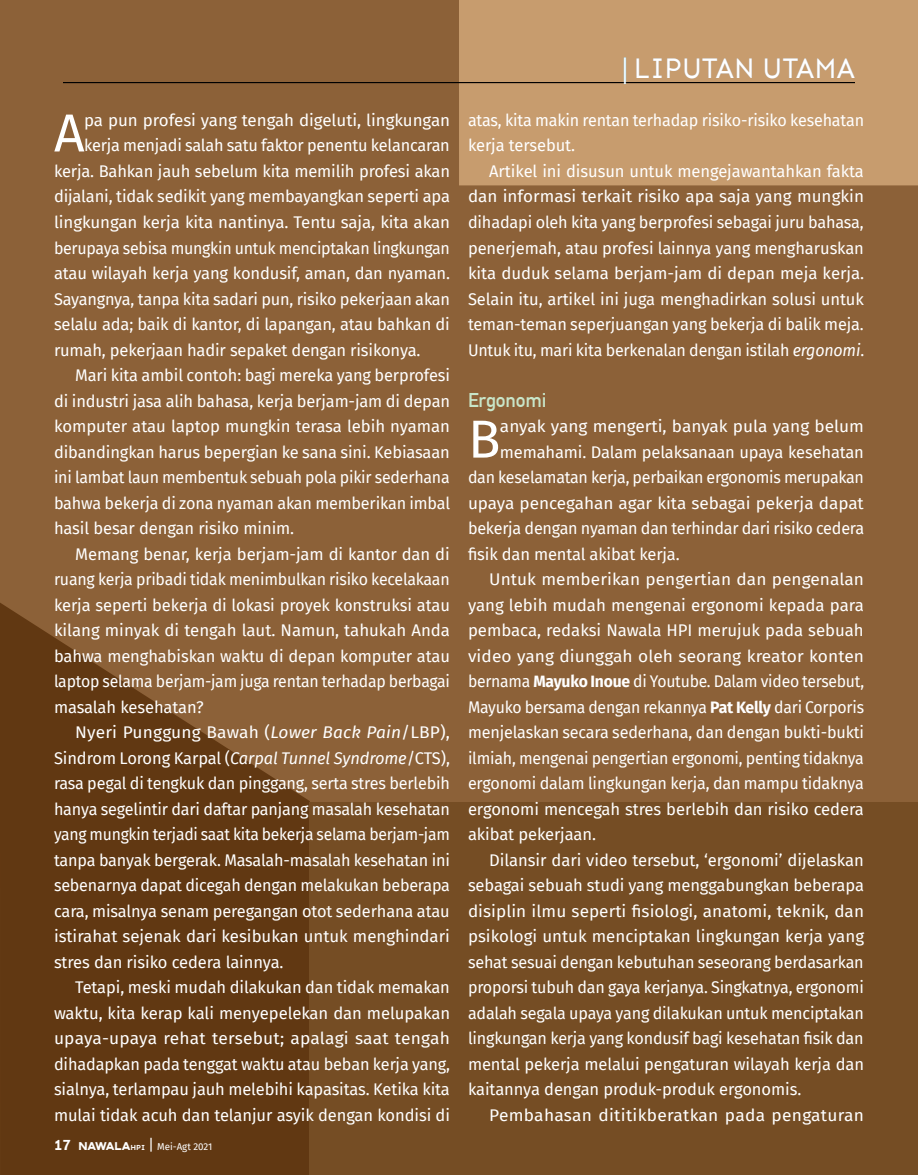
<style>
.page{position:relative;width:918px;height:1175px;background:#fff}
.page>*{position:absolute;margin:0;border:0;box-sizing:border-box;transform-origin:0 0}
.t1{font:53.55px "Fira Sans";color:#fff}
.t2{font:29.7px "Sen";color:#fff;scale:.91 1}
.t3{font:700 19.5px "DIN Alternate";letter-spacing:-.01em;color:#c8e6c9}
.t4{font:16.5px/25.5px "Fira Sans";letter-spacing:-.01em;color:#fff}
.t5{font:16.5px "Fira Sans";letter-spacing:-.01em;color:#fff;scale:1.04 1}
.t6{font:16.5px "Fira Sans";letter-spacing:-.01em;color:#fff;scale:.95 1}
.t7{font:16.5px "Fira Sans";letter-spacing:-.01em;color:#fff;scale:.96 1}
.t8{font:16.5px "Fira Sans";letter-spacing:.01em;color:#fff;scale:1.05 1}
.t9{font:16.5px "Fira Sans";letter-spacing:-.01em;color:#fff;scale:1.05 1}
.t10{font:16.5px "Fira Sans";letter-spacing:.015em;color:#fff;scale:1.05 1}
.t11{font:9.75px "Fira Sans";color:#fff}
.s1{font-style:italic}
.s2{font-family:"Sen";font-weight:700;font-size:15px}
.s3{font-family:"Aemstel";font-size:11.25px}
.s4{font-family:"Sen";font-weight:700;font-size:7.5px}
.s5{font-size:15px}
.s6{font-weight:800}
.s7{font-weight:700}
</style>
<div class="page">
<div style="left:0;top:0;width:918px;height:1174px;background:#8c6138"></div>
<svg style="left:0;top:603px;width:310px;height:571px;fill:#613812"></svg>
<div style="left:310px;top:802px;width:608px;height:372px;background:#754d24"></div>
<div style="left:459px;top:0;width:459px;height:185px;background:#c79c6e"></div>
<hr style="left:63px;top:82px;width:792px;height:1px;background:#000">
<h1 class="t1" style="left:54px;top:92px;width:32px">A</h1>
<p class="t4" style="left:84px;top:107px;width:367px">pa pun profesi yang tengah digeluti, lingkungan</p>
<p class="t4" style="left:84px;top:132px;width:367px">kerja menjadi salah satu faktor penentu kelancaran</p>
<p class="t4" style="left:54px;top:158px;width:398px">kerja. Bahkan jauh sebelum kita memilih profesi akan</p>
<p class="t4" style="left:54px;top:183px;width:398px">dijalani, tidak sedikit yang membayangkan seperti apa</p>
<p class="t4" style="left:54px;top:209px;width:398px">lingkungan kerja kita nantinya. Tentu saja, kita akan</p>
<p class="t4" style="left:54px;top:234px;width:397px">berupaya sebisa mungkin untuk menciptakan lingkungan</p>
<p class="t4" style="left:54px;top:260px;width:398px">atau wilayah kerja yang kondusif, aman, dan nyaman.</p>
<p class="t4" style="left:54px;top:285px;width:398px">Sayangnya, tanpa kita sadari pun, risiko pekerjaan akan</p>
<p class="t4" style="left:54px;top:311px;width:397px">selalu ada; baik di kantor, di lapangan, atau bahkan di</p>
<p class="t4" style="left:54px;top:336px;width:368px">rumah, pekerjaan hadir sepaket dengan risikonya.</p>
<p class="t4" style="left:75px;top:362px;width:376px">Mari kita ambil contoh: bagi mereka yang berprofesi</p>
<p class="t4" style="left:54px;top:387px;width:398px">di industri jasa alih bahasa, kerja berjam-jam di depan</p>
<p class="t4" style="left:54px;top:413px;width:398px">komputer atau laptop mungkin terasa lebih nyaman</p>
<p class="t4" style="left:54px;top:438px;width:397px">dibandingkan harus bepergian ke sana sini. Kebiasaan</p>
<p class="t4" style="left:54px;top:464px;width:397px">ini lambat laun membentuk sebuah pola pikir sederhana</p>
<p class="t4" style="left:54px;top:489px;width:398px">bahwa bekerja di zona nyaman akan memberikan imbal</p>
<p class="t4" style="left:54px;top:515px;width:242px">hasil besar dengan risiko minim.</p>
<p class="t4" style="left:75px;top:540px;width:376px">Memang benar, kerja berjam-jam di kantor dan di</p>
<p class="t4" style="left:54px;top:566px;width:397px">ruang kerja pribadi tidak menimbulkan risiko kecelakaan</p>
<p class="t4" style="left:54px;top:591px;width:397px">kerja seperti bekerja di lokasi proyek konstruksi atau</p>
<p class="t4" style="left:54px;top:617px;width:398px">kilang minyak di tengah laut. Namun, tahukah Anda</p>
<p class="t4" style="left:54px;top:642px;width:398px">bahwa menghabiskan waktu di depan komputer atau</p>
<p class="t7" style="left:54px;top:669px;width:414px">laptop selama berjam-jam juga rentan terhadap berbagai</p>
<p class="t4" style="left:54px;top:693px;width:151px">masalah kesehatan?</p>
<p class="t8" style="left:75px;top:720px;width:358px">Nyeri Punggung Bawah (<span class="s1">Lower Back Pain</span>/LBP),</p>
<p class="t4" style="left:54px;top:744px;width:397px">Sindrom Lorong Karpal (<span class="s1">Carpal Tunnel Syndrome</span>/CTS),</p>
<p class="t4" style="left:54px;top:770px;width:398px">rasa pegal di tengkuk dan pinggang, serta stres berlebih</p>
<p class="t4" style="left:54px;top:795px;width:398px">hanya segelintir dari daftar panjang masalah kesehatan</p>
<p class="t6" style="left:54px;top:822px;width:418px">yang mungkin terjadi saat kita bekerja selama berjam-jam</p>
<p class="t4" style="left:54px;top:846px;width:398px">tanpa banyak bergerak. Masalah-masalah kesehatan ini</p>
<p class="t4" style="left:54px;top:872px;width:398px">sebenarnya dapat dicegah dengan melakukan beberapa</p>
<p class="t4" style="left:54px;top:897px;width:397px">cara, misalnya senam peregangan otot sederhana atau</p>
<p class="t4" style="left:54px;top:923px;width:397px">istirahat sejenak dari kesibukan untuk menghindari</p>
<p class="t4" style="left:54px;top:948px;width:231px">stres dan risiko cedera lainnya.</p>
<p class="t4" style="left:75px;top:974px;width:376px">Tetapi, meski mudah dilakukan dan tidak memakan</p>
<p class="t4" style="left:54px;top:999px;width:398px">waktu, kita kerap kali menyepelekan dan melupakan</p>
<p class="t8" style="left:54px;top:1026px;width:379px">upaya-upaya rehat tersebut; apalagi saat tengah</p>
<p class="t4" style="left:54px;top:1050px;width:398px">dihadapkan pada tenggat waktu atau beban kerja yang,</p>
<p class="t4" style="left:54px;top:1076px;width:397px">sialnya, terlampau jauh melebihi kapasitas. Ketika kita</p>
<p class="t4" style="left:54px;top:1101px;width:398px">mulai tidak acuh dan telanjur asyik dengan kondisi di</p>
<p class="t11" style="left:54px;top:1139px;width:160px"><span class="s2">17</span> <span class="s3">NAWALA</span><span class="s4">HPI</span> <span class="s5">|</span> Mei-Agt 2021</p>
<h2 class="t2" style="left:623px;top:51px;width:256px"><span class="s6">|</span> LIPUTAN UTAMA</h2>
<p class="t4" style="left:468px;top:107px;width:398px">atas, kita makin rentan terhadap risiko-risiko kesehatan kerja tersebut.</p>
<p class="t4" style="left:468px;top:158px;width:398px;text-align:justify;text-indent:21px">Artikel ini disusun untuk mengejawantahkan fakta dan informasi terkait risiko apa saja yang mungkin dihadapi oleh kita yang berprofesi sebagai juru bahasa, penerjemah, atau profesi lainnya yang mengharuskan kita duduk selama berjam-jam di depan meja kerja.<br>Selain itu, artikel ini juga menghadirkan solusi untuk teman-teman seperjuangan yang bekerja di balik meja.<br>Untuk itu, mari kita berkenalan dengan istilah <span class="s1">ergonomi</span>.</p>
<p class="t3" style="left:468px;top:385px;width:80px">Ergonomi</p>
<h1 class="t1" style="left:468px;top:398px;width:34px">B</h1>
<p class="t5" style="left:500px;top:414px;width:351px">anyak yang mengerti, banyak pula yang belum</p>
<p class="t4" style="left:500px;top:438px;width:365px">memahami. Dalam pelaksanaan upaya kesehatan</p>
<p class="t4" style="left:468px;top:464px;width:398px">dan keselamatan kerja, perbaikan ergonomis merupakan</p>
<p class="t5" style="left:468px;top:490px;width:382px">upaya pencegahan agar kita sebagai pekerja dapat</p>
<p class="t4" style="left:468px;top:515px;width:398px">bekerja dengan nyaman dan terhindar dari risiko cedera</p>
<p class="t4" style="left:468px;top:540px;width:213px">fisik dan mental akibat kerja.</p>
<p class="t5" style="left:489px;top:567px;width:362px">Untuk memberikan pengertian dan pengenalan</p>
<p class="t4" style="left:468px;top:591px;width:397px">yang lebih mudah mengenai ergonomi kepada para</p>
<p class="t4" style="left:468px;top:617px;width:397px">pembaca, redaksi Nawala HPI merujuk pada sebuah</p>
<p class="t9" style="left:468px;top:643px;width:379px">video yang diunggah oleh seorang kreator konten</p>
<p class="t6" style="left:468px;top:669px;width:418px">bernama <span class="s7">Mayuko Inoue</span> di Youtube. Dalam video tersebut,</p>
<p class="t7" style="left:468px;top:694px;width:414px">Mayuko bersama dengan rekannya <span class="s7">Pat Kelly</span> dari Corporis</p>
<p class="t4" style="left:468px;top:719px;width:398px">menjelaskan secara sederhana, dan dengan bukti-bukti</p>
<p class="t4" style="left:468px;top:744px;width:397px">ilmiah, mengenai pengertian ergonomi, penting tidaknya</p>
<p class="t4" style="left:468px;top:770px;width:397px">ergonomi dalam lingkungan kerja, dan mampu tidaknya</p>
<p class="t4" style="left:468px;top:795px;width:397px">ergonomi mencegah stres berlebih dan risiko cedera</p>
<p class="t4" style="left:468px;top:821px;width:130px">akibat pekerjaan.</p>
<p class="t4" style="left:489px;top:846px;width:376px">Dilansir dari video tersebut, ‘ergonomi’ dijelaskan</p>
<p class="t4" style="left:468px;top:872px;width:397px">sebagai sebuah studi yang menggabungkan beberapa</p>
<p class="t5" style="left:468px;top:898px;width:382px">disiplin ilmu seperti fisiologi, anatomi, teknik, dan</p>
<p class="t4" style="left:468px;top:923px;width:398px">psikologi untuk menciptakan lingkungan kerja yang</p>
<p class="t4" style="left:468px;top:948px;width:397px">sehat sesuai dengan kebutuhan seseorang berdasarkan</p>
<p class="t4" style="left:468px;top:974px;width:397px">proporsi tubuh dan gaya kerjanya. Singkatnya, ergonomi</p>
<p class="t4" style="left:468px;top:999px;width:397px">adalah segala upaya yang dilakukan untuk menciptakan</p>
<p class="t4" style="left:468px;top:1025px;width:397px">lingkungan kerja yang kondusif bagi kesehatan fisik dan</p>
<p class="t4" style="left:468px;top:1050px;width:398px">mental pekerja melalui pengaturan wilayah kerja dan</p>
<p class="t4" style="left:468px;top:1076px;width:335px">kaitannya dengan produk-produk ergonomis.</p>
<p class="t10" style="left:489px;top:1102px;width:358px">Pembahasan dititikberatkan pada pengaturan</p>
</div>
